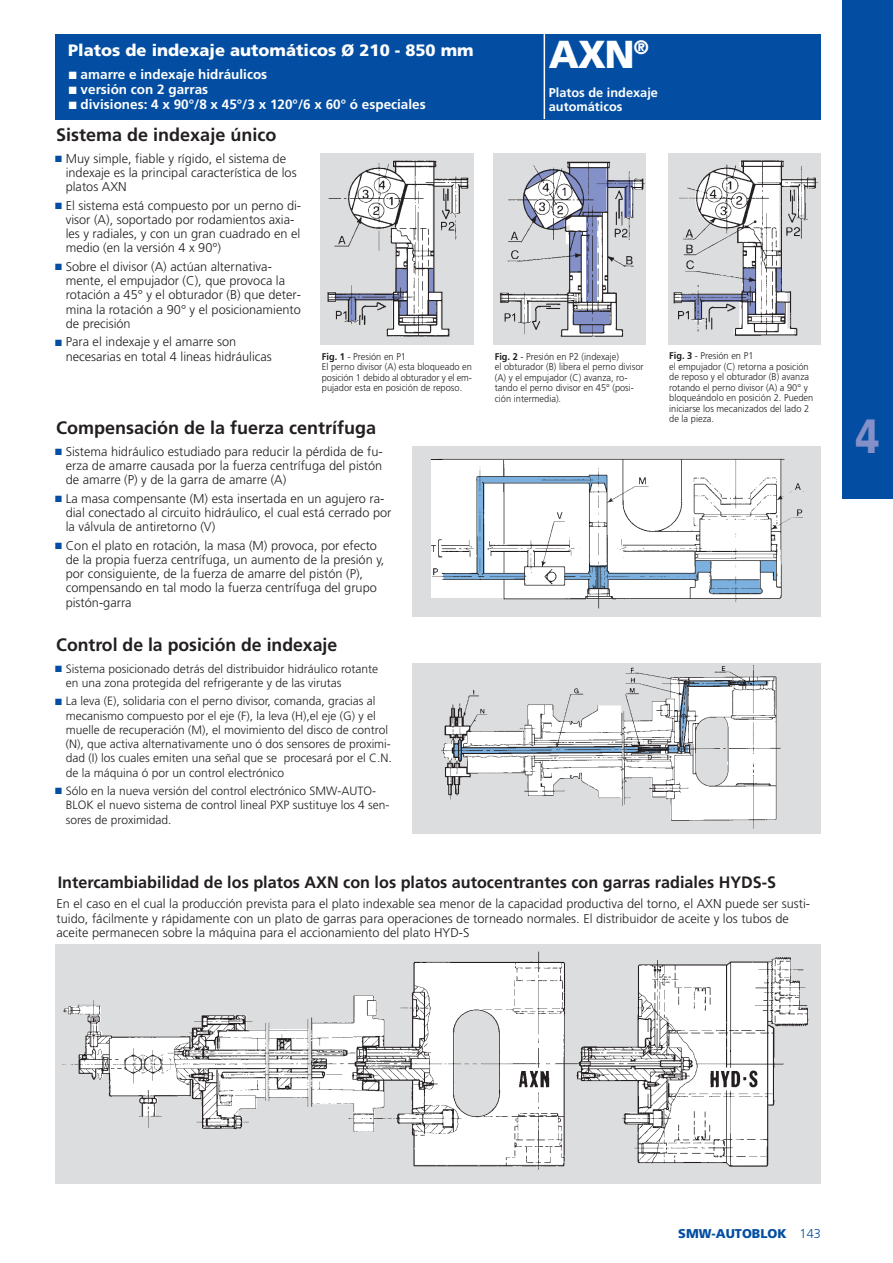
<style>
.page{position:relative;width:893px;height:1263px;background:#fff}
.page>*{position:absolute;margin:0;border:0;box-sizing:border-box;transform-origin:0 0}
.t1{font:900 48px "Frutiger";color:#8490c8;scale:.8 1}
.t2{font:900 39px "Frutiger";color:#fff}
.t3{font:700 18px "Frutiger";color:#231f20}
.t4{font:700 16.5px "Frutiger";color:#231f20}
.t5{font:900 16.5px "Frutiger";color:#fff}
.t6{font:700 13.5px "Frutiger";color:#fff}
.t7{font:300 12.75px/14.2px "Frutiger";color:#231f20}
.t8{font:700 12.75px/14.2px "Frutiger";color:#fff}
.t9{font:900 12.75px "Frutiger";color:#034ea2}
.t10{font:300 12px/14.2px "Frutiger";color:#231f20}
.t11{font:300 9.75px/10.5px "Frutiger";color:#231f20;scale:.95 1}
.s1{color:#034ea2}
.s2{font-weight:700}
.s3{font-weight:300}
</style>
<div class="page">
<div style="left:55px;top:34px;width:765px;height:85px;background:#034ea2"></div>
<hr style="left:543px;top:34px;width:2px;height:85px;background:#fff">
<div style="left:413px;top:663px;width:408px;height:170px;background:#dcddde"></div>
<img style="left:441px;top:665px;width:340px;height:164px">
<div style="left:413px;top:446px;width:407px;height:170px;background:#dcddde"></div>
<img style="left:431px;top:458px;width:373px;height:151px">
<div style="left:842px;top:0;width:50px;height:499px;background:#034ea2"></div>
<div style="left:668px;top:153px;width:153px;height:191px;background:#dcddde"></div>
<div style="left:493px;top:153px;width:152px;height:191px;background:#dcddde"></div>
<div style="left:320px;top:153px;width:153px;height:191px;background:#dcddde"></div>
<img style="left:499px;top:161px;width:147px;height:179px">
<img style="left:673px;top:160px;width:146px;height:176px">
<img style="left:327px;top:161px;width:141px;height:176px">
<div style="left:55px;top:944px;width:765px;height:239px;background:#dcddde"></div>
<img style="left:63px;top:951px;width:746px;height:219px">
<p class="t5" style="left:68px;top:43px;width:407px">Platos de indexaje automáticos Ø 210 - 850 mm</p>
<p class="t6" style="left:69px;top:69px;width:200px">■ amarre e indexaje hidráulicos</p>
<p class="t6" style="left:69px;top:84px;width:141px">■ versión con 2 garras</p>
<p class="t6" style="left:69px;top:99px;width:358px">■ divisiones: 4 x 90°/8 x 45°/3 x 120°/6 x 60° ó especiales</p>
<p class="t3" style="left:56px;top:128px;width:222px">Sistema de indexaje único</p>
<p class="t2" style="left:549px;top:39px;width:102px">AXN<sup>®</sup></p>
<p class="t8" style="left:549px;top:87px;width:111px">Platos de indexaje automáticos</p>
<p class="t7" style="left:66px;top:152px;width:232px;text-indent:-11px"><span class="s1">■</span> Muy simple, fiable y rígido, el sistema de indexaje es la principal característica de los platos AXN</p>
<p class="t7" style="left:66px;top:199px;width:237px;text-indent:-11px"><span class="s1">■</span> El sistema está compuesto por un perno di&shy;visor (A), soportado por rodamientos axia&shy;les y radiales, y con un gran cuadrado en el medio (en la versión 4 x 90°)</p>
<p class="t7" style="left:66px;top:260px;width:237px;text-indent:-11px"><span class="s1">■</span> Sobre el divisor (A) actúan alternativa&shy;mente, el empujador (C), que provoca la rotación a 45° y el obturador (B) que deter&shy;mina la rotación a 90° y el posicionamiento de precisión</p>
<p class="t7" style="left:66px;top:336px;width:208px;text-indent:-11px"><span class="s1">■</span> Para el indexaje y el amarre son necesarias en total 4 lineas hidráulicas</p>
<p class="t11" style="left:322px;top:352px;width:160px"><span class="s2">Fig. 1</span> - Presión en P1<br>El perno divisor (A) esta bloqueado en posición 1 debido al obturador y el em&shy;pujador esta en posición de reposo.</p>
<p class="t11" style="left:494px;top:352px;width:158px"><span class="s2">Fig. 2</span> - Presión en P2 (indexaje)<br>el obturador (B) libera el perno divisor (A) y el empujador (C) avanza, ro&shy;tando el perno divisor en 45° (posi&shy;ción intermedia).</p>
<p class="t11" style="left:669px;top:351px;width:153px"><span class="s2">Fig. 3</span> - Presión en P1<br>el empujador (C) retorna a posición de reposo y el obturador (B) avanza rotando el perno divisor (A) a 90° y bloqueándolo en posición 2. Pueden iniciarse los mecanizados del lado 2 de la pieza.</p>
<p class="t3" style="left:56px;top:421px;width:321px">Compensación de la fuerza centrífuga</p>
<p class="t7" style="left:66px;top:445px;width:318px;text-align:justify;text-indent:-11px"><span class="s1">■</span> Sistema hidráulico estudiado para reducir la pérdida de fu&shy;erza de amarre causada por la fuerza centrífuga del pistón de amarre (P) y de la garra de amarre (A)</p>
<p class="t7" style="left:66px;top:492px;width:327px;text-indent:-11px"><span class="s1">■</span> La masa compensante (M) esta insertada en un agujero ra&shy;dial conectado al circuito hidráulico, el cual está cerrado por la válvula de antiretorno (V)</p>
<p class="t7" style="left:66px;top:539px;width:320px;text-indent:-11px"><span class="s1">■</span> Con el plato en rotación, la masa (M) provoca, por efecto de la propia fuerza centrífuga, un aumento de la presión y, por consiguiente, de la fuerza de amarre del pistón (P), compensando en tal modo la fuerza centrífuga del grupo pistón-garra</p>
<p class="t3" style="left:56px;top:638px;width:282px">Control de la posición de indexaje</p>
<p class="t10" style="left:66px;top:662px;width:314px;text-indent:-11px"><span class="s1">■</span> Sistema posicionado detrás del distribuidor hidráulico rotante en una zona protegida del refrigerante y de las virutas</p>
<p class="t10" style="left:66px;top:695px;width:327px;text-indent:-11px"><span class="s1">■</span> La leva (E), solidaria con el perno divisor, comanda, gracias al mecanismo compuesto por el eje (F), la leva (H),el eje (G) y el muelle de recuperación (M), el movimiento del disco de control (N), que activa alternativamente uno ó dos sensores de proximi&shy;dad (I) los cuales emiten una señal que se procesará por el C.N. de la máquina ó por un control electrónico</p>
<p class="t10" style="left:66px;top:785px;width:325px;text-indent:-11px"><span class="s1">■</span> Sólo en la nueva versión del control electrónico SMW-AUTO-<br>BLOK el nuevo sistema de control lineal PXP sustituye los 4 sen&shy;sores de proximidad.</p>
<p class="t4" style="left:58px;top:876px;width:720px">Intercambiabilidad de los platos AXN con los platos autocentrantes con garras radiales HYDS-S</p>
<p class="t7" style="left:57px;top:898px;width:755px">En el caso en el cual la producción prevista para el plato indexable sea menor de la capacidad productiva del torno, el AXN puede ser susti&shy;tuido, fácilmente y rápidamente con un plato de garras para operaciones de torneado normales. El distribuidor de aceite y los tubos de aceite permanecen sobre la máquina para el accionamiento del plato HYD-S</p>
<p class="t1" style="left:855px;top:417px;width:31px">4</p>
<p class="t9" style="left:678px;top:1229px;width:144px">SMW-AUTOBLOK <span class="s3">143</span></p>
</div>
